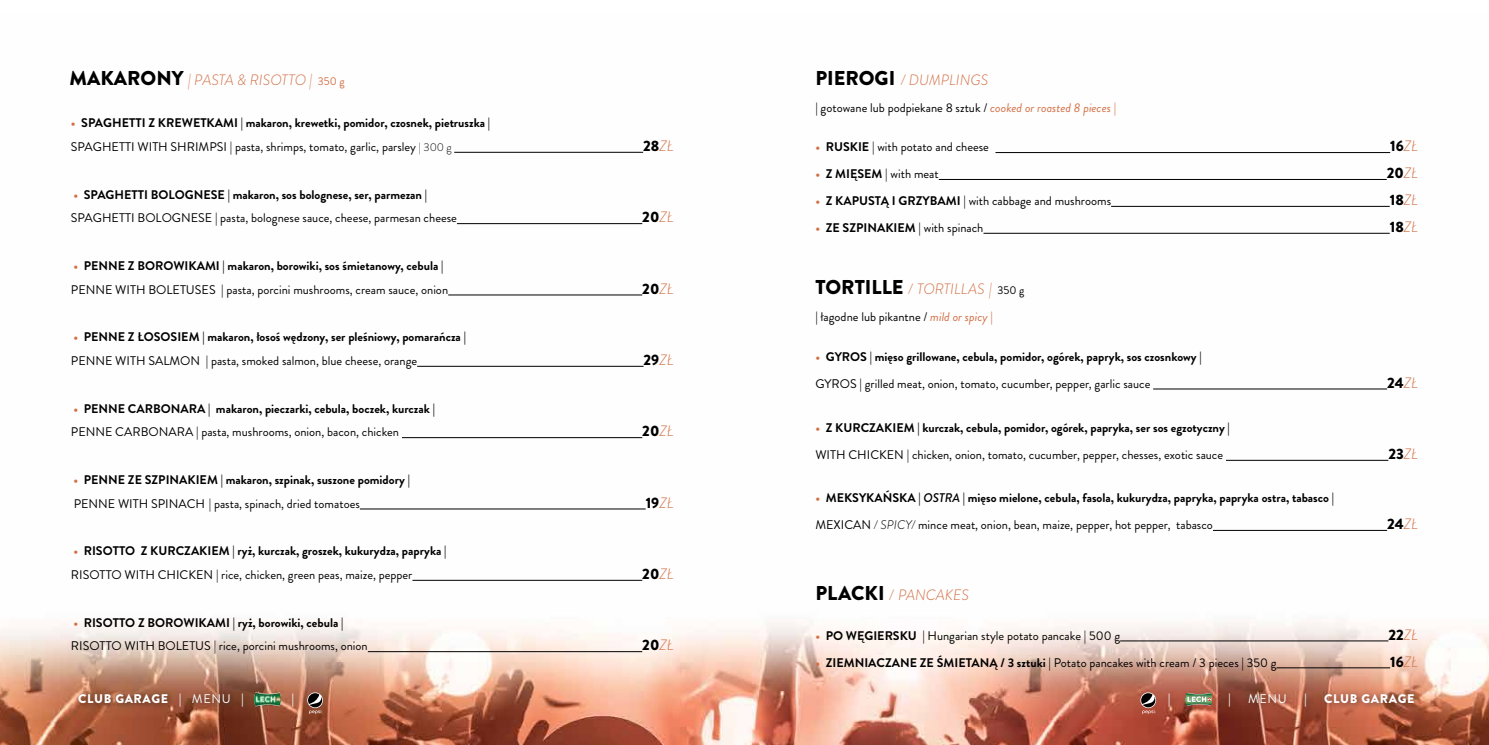
<style>
.page{position:relative;width:1489px;height:745px;background:#fff}
.page>*{position:absolute;margin:0;border:0;box-sizing:border-box;transform-origin:0 0}
.t1{font:italic 300 15px "Brandon Grotesque";color:#d37146}
.t2{font:900 15px "Brandon Grotesque";color:#000}
.t3{font:700 12.5px/23.8px "Brandon Grotesque";color:#000}
.t4{font:12.5px/23.8px "Brandon Grotesque";color:#000}
.t5{font:900 12.5px "Brandon Grotesque";letter-spacing:.05em;color:#fff}
.t6{font:12.5px "Brandon Grotesque";color:#fff}
.s1{font-weight:900;font-style:normal;font-size:20px;color:#000}
.s2{font-weight:400;font-style:normal;font-size:11.25px}
.s3{color:#d37146}
.s4{font-weight:400}
.s5{font-weight:300;font-size:11.25px}
.s6{font-weight:700;color:#d37146}
.s7{font-weight:700}
.s8{font-weight:300;font-style:italic;color:#d37146}
.s9{font-style:italic;color:#d37146}
.s10{font-weight:400;font-style:normal;font-size:11.25px;color:#000}
.s11{font-weight:500;font-style:italic}
.s12{font-weight:300;font-style:italic}
</style>
<div class="page">
<img style="left:0;top:151px;width:1488px;height:593px">
<div style="left:1163px;top:688px;width:258px;height:25px;background:#000;opacity:.55"></div>
<div style="left:73px;top:688px;width:228px;height:25px;background:#000;opacity:.55"></div>
<img style="left:254px;top:691px;width:27px;height:16px">
<svg style="left:1184px;top:692px;width:28px;height:16px"></svg>
<svg style="left:308px;top:692px;width:15px;height:21px"></svg>
<svg style="left:1141px;top:692px;width:14px;height:21px"></svg>
<hr style="left:454px;top:152px;width:189px;height:1px;background:#000">
<hr style="left:457px;top:223px;width:185px;height:1px;background:#000">
<hr style="left:448px;top:294px;width:194px;height:1px;background:#000">
<hr style="left:417px;top:366px;width:226px;height:1px;background:#000">
<hr style="left:402px;top:437px;width:240px;height:1px;background:#000">
<hr style="left:360px;top:508px;width:285px;height:1px;background:#000">
<hr style="left:412px;top:579px;width:230px;height:1px;background:#000">
<hr style="left:368px;top:651px;width:274px;height:1px;background:#000">
<hr style="left:995px;top:152px;width:394px;height:1px;background:#000">
<hr style="left:938px;top:179px;width:448px;height:1px;background:#000">
<hr style="left:1111px;top:206px;width:278px;height:1px;background:#000">
<hr style="left:983px;top:233px;width:406px;height:1px;background:#000">
<hr style="left:1153px;top:388px;width:233px;height:1px;background:#000">
<hr style="left:1225px;top:460px;width:163px;height:1px;background:#000">
<hr style="left:1212px;top:530px;width:174px;height:1px;background:#000">
<hr style="left:1120px;top:640px;width:268px;height:1px;background:#000">
<hr style="left:1276px;top:667px;width:113px;height:1px;background:#000">
<p class="t1" style="left:70px;top:69px;width:276px"><span class="s1">MAKARONY</span> | PASTA &amp; RISOTTO | <span class="s2">350 g</span></p>
<p class="t3" style="left:71px;top:111px;width:420px"><span class="s3">•</span> SPAGHETTI Z KREWETKAMI | makaron, krewetki, pomidor, czosnek, pietruszka |<br><span class="s4">SPAGHETTI WITH SHRIMPSI | pasta, shrimps, tomato, garlic, parsley</span> <span class="s5">| 300 g</span></p>
<p class="t4" style="left:71px;top:182px;width:387px"><span class="s6">•</span> <span class="s7">SPAGHETTI BOLOGNESE | makaron, sos bolognese, ser, parmezan |<br></span>SPAGHETTI BOLOGNESE | pasta, bolognese sauce, cheese, parmesan cheese</p>
<p class="t4" style="left:71px;top:254px;width:379px"><span class="s6">•</span> <span class="s7">PENNE Z BOROWIKAMI | makaron, borowiki, sos śmietanowy, cebula |<br></span>PENNE WITH BOLETUSES | pasta, porcini mushrooms, cream sauce, onion</p>
<p class="t3" style="left:71px;top:325px;width:396px"><span class="s3">•</span> PENNE Z ŁOSOSIEM | makaron, łosoś wędzony, ser pleśniowy, pomarańcza |<br><span class="s4">PENNE WITH SALMON | pasta, smoked salmon, blue cheese, orange</span></p>
<p class="t3" style="left:71px;top:396px;width:365px"><span class="s3">•</span> PENNE CARBONARA | makaron, pieczarki, cebula, boczek, kurczak |<br><span class="s4">PENNE CARBONARA | pasta, mushrooms, onion, bacon, chicken</span></p>
<p class="t3" style="left:73px;top:467px;width:338px"><span class="s3">•</span> PENNE ZE SZPINAKIEM | makaron, szpinak, suszone pomidory |<br><span class="s4">PENNE WITH SPINACH | pasta, spinach, dried tomatoes</span></p>
<p class="t3" style="left:71px;top:539px;width:377px"><span class="s3">•</span> RISOTTO Z KURCZAKIEM | ryż, kurczak, groszek, kukurydza, papryka |<br><span class="s4">RISOTTO WITH CHICKEN | rice, chicken, green peas, maize, pepper</span></p>
<p class="t4" style="left:71px;top:610px;width:298px"><span class="s6">•</span> <span class="s7">RISOTTO Z BOROWIKAMI | ryż, borowiki, cebula |<br></span>RISOTTO WITH BOLETUS | rice, porcini mushrooms, onion</p>
<p class="t2" style="left:643px;top:135px;width:32px">28<span class="s8">ZŁ</span></p>
<p class="t2" style="left:642px;top:206px;width:33px">20<span class="s8">ZŁ</span></p>
<p class="t2" style="left:642px;top:278px;width:33px">20<span class="s8">ZŁ</span></p>
<p class="t2" style="left:643px;top:349px;width:31px">29<span class="s8">ZŁ</span></p>
<p class="t2" style="left:642px;top:420px;width:33px">20<span class="s8">ZŁ</span></p>
<p class="t2" style="left:645px;top:491px;width:29px">19<span class="s8">ZŁ</span></p>
<p class="t2" style="left:642px;top:563px;width:33px">20<span class="s8">ZŁ</span></p>
<p class="t2" style="left:642px;top:634px;width:33px">20<span class="s8">ZŁ</span></p>
<p class="t1" style="left:815px;top:69px;width:174px"><span class="s1">PIEROGI</span> / DUMPLINGS</p>
<p class="t4" style="left:815px;top:96px;width:302px">| gotowane lub podpiekane 8 sztuk / <span class="s9">cooked or roasted 8 pieces</span> <span class="s3">|</span></p>
<p class="t4" style="left:815px;top:135px;width:175px"><span class="s6">•</span> <span class="s7">RUSKIE</span> | with potato and cheese</p>
<p class="t2" style="left:1389px;top:135px;width:29px">16<span class="s8">ZŁ</span></p>
<p class="t4" style="left:815px;top:162px;width:125px"><span class="s6">•</span> <span class="s7">Z MIĘSEM</span> | with meat</p>
<p class="t2" style="left:1386px;top:162px;width:33px">20<span class="s8">ZŁ</span></p>
<p class="t4" style="left:815px;top:189px;width:297px"><span class="s6">•</span> <span class="s7">Z KAPUSTĄ I GRZYBAMI</span> | with cabbage and mushrooms</p>
<p class="t2" style="left:1389px;top:189px;width:30px">18<span class="s8">ZŁ</span></p>
<p class="t3" style="left:815px;top:216px;width:170px"><span class="s3">•</span> ZE SZPINAKIEM <span class="s4">| with spinach</span></p>
<p class="t2" style="left:1389px;top:216px;width:30px">18<span class="s8">ZŁ</span></p>
<p class="t1" style="left:815px;top:279px;width:210px"><span class="s1">TORTILLE</span> / TORTILLAS | <span class="s10">350 g</span></p>
<p class="t4" style="left:815px;top:305px;width:179px">| łagodne lub pikantne / <span class="s9">mild or spicy</span> <span class="s3">|</span></p>
<p class="t3" style="left:815px;top:343px;width:388px;line-height:26.9px"><span class="s3">•</span> GYROS | mięso grillowane, cebula, pomidor, ogórek, papryk, sos czosnkowy |<br><span class="s4">GYROS | grilled meat, onion, tomato, cucumber, pepper, garlic sauce</span></p>
<p class="t4" style="left:815px;top:414px;width:416px;line-height:26.9px"><span class="s6">•</span> <span class="s7">Z KURCZAKIEM | kurczak, cebula, pomidor, ogórek, papryka, ser sos egzotyczny |<br></span>WITH CHICKEN | chicken, onion, tomato, cucumber, pepper, chesses, exotic sauce</p>
<p class="t3" style="left:815px;top:484px;width:520px;line-height:26.9px"><span class="s3">•</span> MEKSYKAŃSKA | <span class="s11">OSTRA</span> | mięso mielone, cebula, fasola, kukurydza, papryka, papryka ostra, tabasco |<br><span class="s4">MEXICAN</span> <span class="s12">/ SPICY/</span> <span class="s4">mince meat, onion, bean, maize, pepper, hot pepper, tabasco</span></p>
<p class="t2" style="left:1386px;top:371px;width:32px">24<span class="s8">ZŁ</span></p>
<p class="t2" style="left:1388px;top:443px;width:31px">23<span class="s8">ZŁ</span></p>
<p class="t2" style="left:1386px;top:513px;width:32px">24<span class="s8">ZŁ</span></p>
<p class="t1" style="left:815px;top:584px;width:155px"><span class="s1">PLACKI</span> / PANCAKES</p>
<p class="t4" style="left:815px;top:623px;width:306px"><span class="s6">•</span> <span class="s7">PO WĘGIERSKU</span> | Hungarian style potato pancake | 500 g</p>
<p class="t2" style="left:1388px;top:623px;width:31px">22<span class="s8">ZŁ</span></p>
<p class="t4" style="left:815px;top:650px;width:462px"><span class="s6">•</span> <span class="s7">ZIEMNIACZANE ZE ŚMIETANĄ / 3 sztuki</span> | Potato pancakes with cream / 3 pieces | 350 g</p>
<p class="t2" style="left:1389px;top:650px;width:29px">16<span class="s8">ZŁ</span></p>
<p class="t5" style="left:78px;top:689px;width:167px">CLUB GARAGE | <span class="s4">MENU</span> |</p>
<p class="t5" style="left:292px;top:689px;width:4px">|</p>
<p class="t5" style="left:1167px;top:689px;width:4px">|</p>
<p class="t5" style="left:1228px;top:689px;width:4px">|</p>
<p class="t6" style="left:1247px;top:689px;width:40px">MENU</p>
<p class="t5" style="left:1304px;top:689px;width:4px">|</p>
<p class="t5" style="left:1324px;top:689px;width:92px">CLUB GARAGE</p>
</div>
